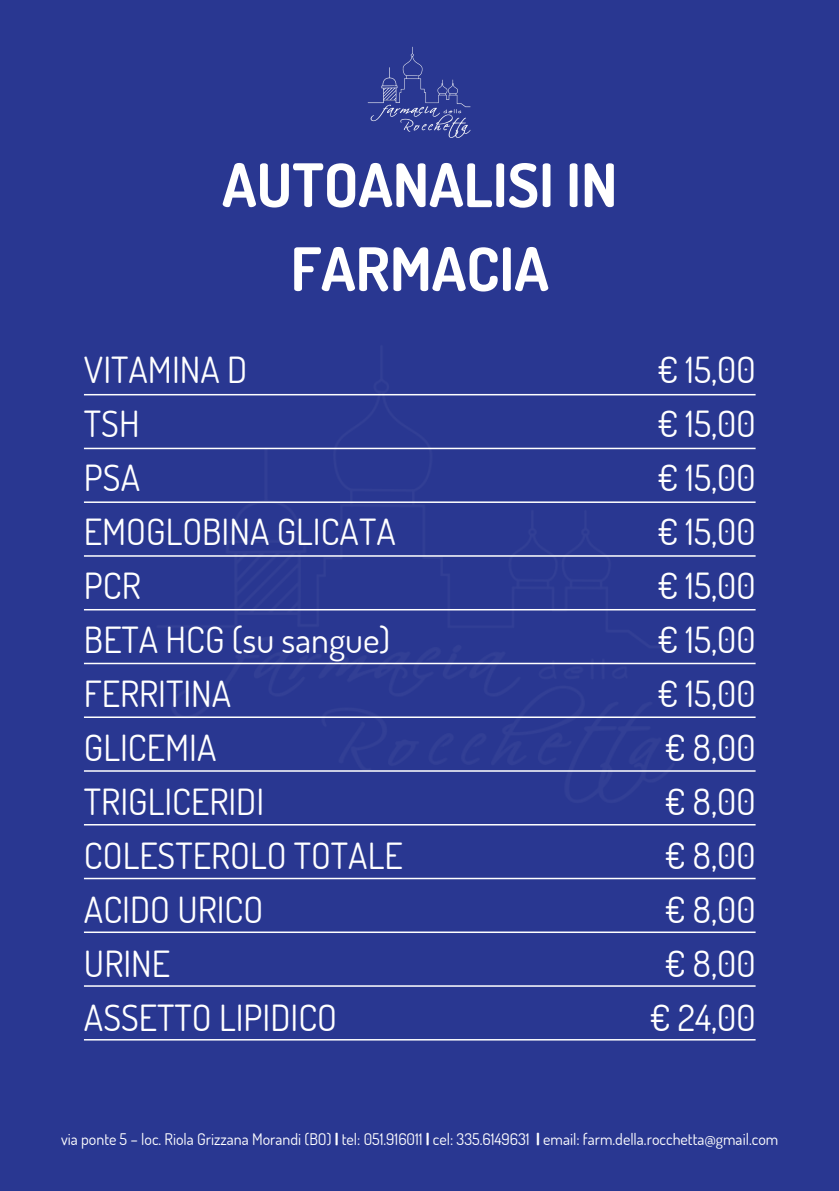
<style>
.page{position:relative;width:839px;height:1191px;background:#fff}
.page>*{position:absolute;margin:0;border:0;box-sizing:border-box;transform-origin:0 0}
.t1{font:700 60px/84px "Dosis";color:#fff;text-align:center}
.t2{font:36px/54px "Dosis";color:#fff}
.t3{font:16px "Dosis";color:#fff}
.s1{font-weight:700}
</style>
<div class="page">
<div style="left:0;top:0;width:838px;height:1191px;background:#293791"></div>
<img style="left:84px;top:393px;width:672px;height:433px">
<img style="left:367px;top:46px;width:104px;height:92px">
<hr style="left:84px;top:394px;width:671px;height:1px;background:#fff">
<hr style="left:84px;top:448px;width:671px;height:1px;background:#fff">
<hr style="left:84px;top:501px;width:671px;height:2px;background:#fff">
<hr style="left:84px;top:555px;width:671px;height:2px;background:#fff">
<hr style="left:84px;top:609px;width:671px;height:1px;background:#fff">
<hr style="left:84px;top:663px;width:671px;height:1px;background:#fff">
<hr style="left:84px;top:716px;width:671px;height:2px;background:#fff">
<hr style="left:84px;top:770px;width:671px;height:2px;background:#fff">
<hr style="left:84px;top:824px;width:671px;height:2px;background:#fff">
<hr style="left:84px;top:878px;width:671px;height:1px;background:#fff">
<hr style="left:84px;top:932px;width:671px;height:1px;background:#fff">
<hr style="left:84px;top:985px;width:671px;height:2px;background:#fff">
<hr style="left:84px;top:1039px;width:671px;height:2px;background:#fff">
<h1 class="t1" style="left:222px;top:141px;width:397px">AUTOANALISI IN<br>FARMACIA</h1>
<p class="t2" style="left:84px;top:342px;width:320px">VITAMINA D<br>TSH<br>PSA<br>EMOGLOBINA GLICATA<br>PCR<br>BETA HCG (su sangue)<br>FERRITINA<br>GLICEMIA<br>TRIGLICERIDI<br>COLESTEROLO TOTALE<br>ACIDO URICO<br>URINE<br>ASSETTO LIPIDICO</p>
<h2 class="t2" style="left:649px;top:342px;width:107px;text-align:center">€ 15,00 € 15,00 € 15,00 € 15,00 € 15,00 € 15,00 € 15,00 € 8,00 € 8,00 € 8,00 € 8,00 € 8,00 € 24,00</h2>
<h2 class="t3" style="left:61px;top:1129px;width:718px">via ponte 5 – loc. Riola Grizzana Morandi (BO) <span class="s1">|</span> tel: 051.916011 <span class="s1">|</span> cel: 335.6149631 <span class="s1">|</span> email: farm.della.rocchetta@gmail.com</h2>
</div>
